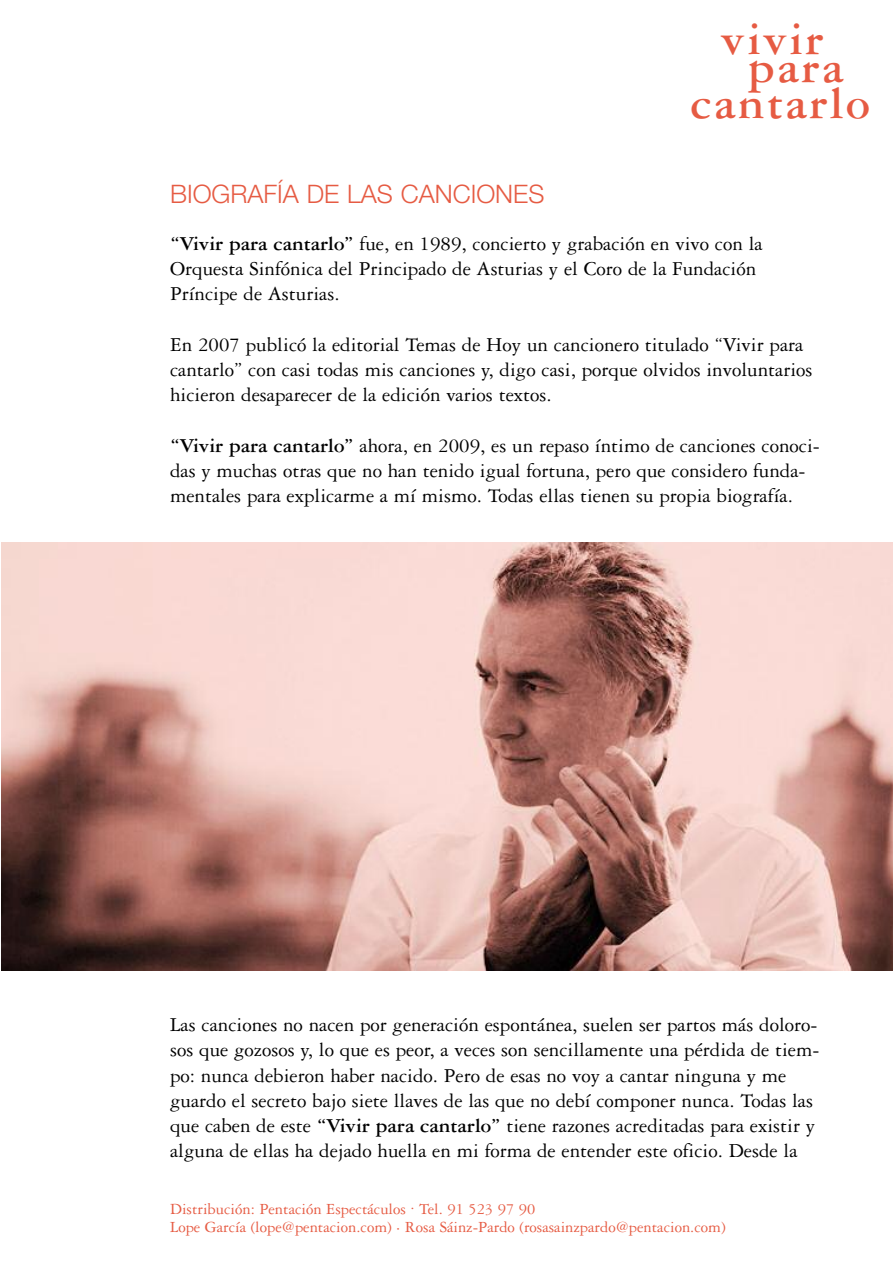
<style>
.page{position:relative;width:893px;height:1263px;background:#fff}
.page>*{position:absolute;margin:0;border:0;box-sizing:border-box;transform-origin:0 0}
.t1{font:700 48px/36px "Garamond Three";letter-spacing:.05em;color:#e65b43}
.t2{font:300 25.5px "Helvetica Neue";color:#e65b43}
.t3{font:21px/25.2px "Garamond Three";color:#000}
.t4{font:16.5px/18px "Garamond Three";color:#e65b43}
.s1{font-weight:700}
</style>
<div class="page">
<img style="left:1px;top:542px;width:891px;height:428px">
<h1 class="t1" style="left:721px;top:26px;width:105px">vivir</h1>
<h1 class="t1" style="left:690px;top:54px;width:181px;text-indent:58px">para cantarlo</h1>
<p class="t2" style="left:170px;top:184px;width:376px">BIOGRAFÍA DE LAS CANCIONES</p>
<p class="t3" style="left:170px;top:233px;width:594px"><span class="s1">“Vivir para cantarlo”</span> fue, en 1989, concierto y grabación en vivo con la<br>Orquesta Sinfónica del Principado de Asturias y el Coro de la Fundación<br>Príncipe de Asturias.</p>
<p class="t3" style="left:170px;top:334px;width:644px">En 2007 publicó la editorial Temas de Hoy un cancionero titulado “Vivir para cantarlo” con casi todas mis canciones y, digo casi, porque olvidos involuntarios hicieron desaparecer de la edición varios textos.</p>
<p class="t3" style="left:170px;top:435px;width:651px"><span class="s1">“Vivir para cantarlo”</span> ahora, en 2009, es un repaso íntimo de canciones conoci&shy;das y muchas otras que no han tenido igual fortuna, pero que considero funda&shy;mentales para explicarme a mí mismo. Todas ellas tienen su propia biografía.</p>
<p class="t3" style="left:170px;top:1014px;width:651px">Las canciones no nacen por generación espontánea, suelen ser partos más doloro&shy;sos que gozosos y, lo que es peor, a veces son sencillamente una pérdida de tiem&shy;po: nunca debieron haber nacido. Pero de esas no voy a cantar ninguna y me guardo el secreto bajo siete llaves de las que no debí componer nunca. Todas las que caben de este <span class="s1">“Vivir para cantarlo”</span> tiene razones acreditadas para existir y alguna de ellas ha dejado huella en mi forma de entender este oficio. Desde la</p>
<p class="t4" style="left:170px;top:1201px;width:557px">Distribución: Pentación Espectáculos . Tel. 91 523 97 90<br>Lope García (lope@pentacion.com) · Rosa Sáinz-Pardo (rosasainzpardo@pentacion.com)</p>
</div>
